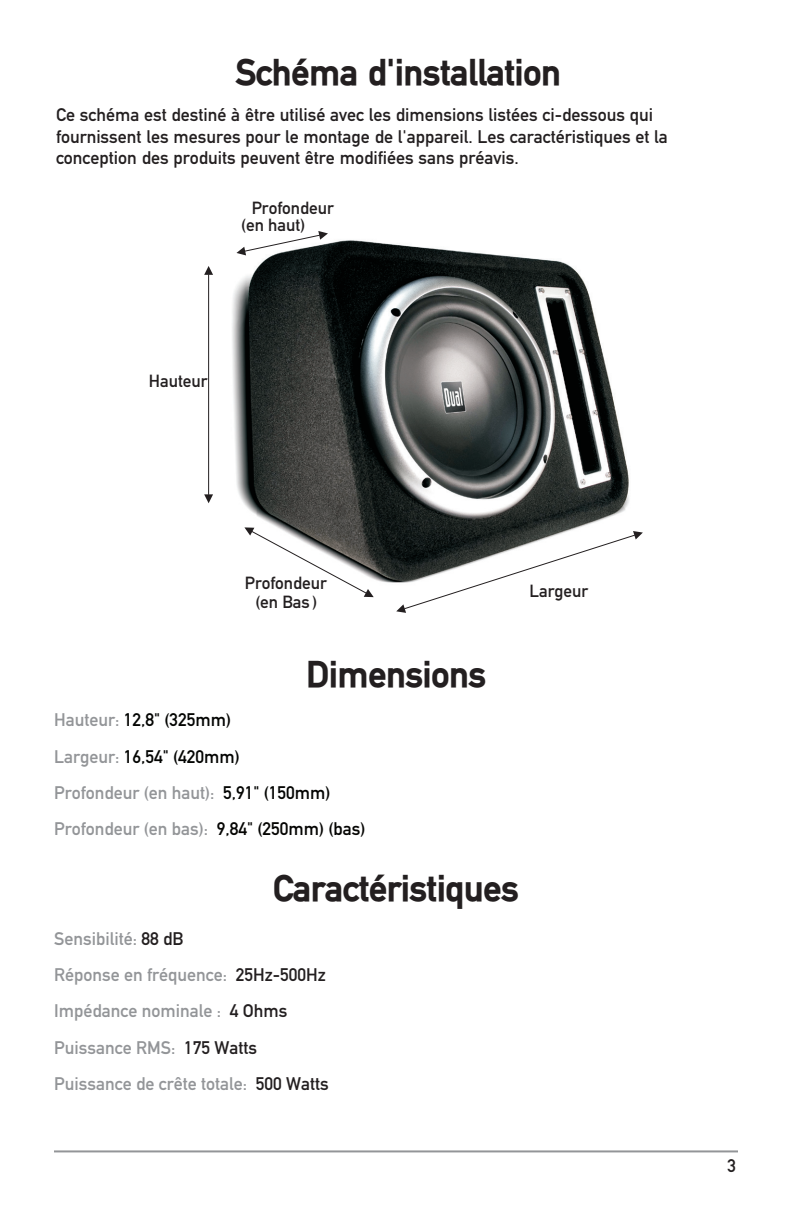
<style>
.page{position:relative;width:792px;height:1224px;background:#fff}
.page>*{position:absolute;margin:0;border:0;box-sizing:border-box;transform-origin:0 0}
.t1{font:700 36px "DIN Mittelschrift";color:#231f20}
.t2{font:18px/36.4px "DIN Mittelschrift";color:#939598}
.t3{font:18px/21.8px "DIN Mittelschrift";color:#231f20}
.t4{font:17.4px/17.4px "DIN Mittelschrift";color:#231f20}
.s1{color:#040503}
.s2{color:#050503}
.s3{color:#231f20}
</style>
<div class="page">
<hr style="left:54px;top:1150px;width:684px;height:2px;background:#939598">
<img style="left:232px;top:240px;width:397px;height:343px">
<hr style="left:208px;top:274px;width:1px;height:221px;background:#231f20">
<svg style="left:204px;top:266px;width:9px;height:9px"></svg>
<svg style="left:204px;top:494px;width:9px;height:9px"></svg>
<svg style="left:396px;top:531px;width:247px;height:82px"></svg>
<svg style="left:244px;top:527px;width:130px;height:70px"></svg>
<svg style="left:236px;top:231px;width:92px;height:24px"></svg>
<h1 class="t1" style="left:236px;top:52px;width:327px">Schéma d'installation</h1>
<p class="t3" style="left:56px;top:103px;width:613px">Ce schéma est destiné à être utilisé avec les dimensions listées ci-dessous qui fournissent les mesures pour le montage de l'appareil. Les caractéristiques et la conception des produits peuvent être modifiées sans préavis.</p>
<p class="t4" style="left:241px;top:199px;width:94px;text-indent:10px">Profondeur (en haut)</p>
<p class="t4" style="left:149px;top:372px;width:60px">Hauteur</p>
<p class="t4" style="left:245px;top:573px;width:84px;line-height:19px;text-align:center">Profondeur (en Bas )</p>
<p class="t4" style="left:529px;top:583px;width:60px">Largeur</p>
<h1 class="t1" style="left:306px;top:654px;width:181px">Dimensions</h1>
<p class="t2" style="left:54px;top:702px;width:313px">Hauteur: <span class="s1">12,8" (325mm)<br></span>Largeur: <span class="s1">16,54" (420mm)<br></span>Profondeur (en haut): <span class="s1">5,91" (150mm)<br></span>Profondeur (en bas): <span class="s2">9,84" (250mm) (bas)</span></p>
<h1 class="t1" style="left:273px;top:868px;width:247px">Caractéristiques</h1>
<p class="t2" style="left:54px;top:920px;width:276px">Sensibilité: <span class="s3">88 dB<br></span>Réponse en fréquence: <span class="s3">25Hz-500Hz<br></span>Impédance nominale : <span class="s3">4 Ohms<br></span>Puissance RMS: <span class="s3">175 Watts<br></span>Puissance de crête totale: <span class="s3">500 Watts</span></p>
<p class="t3" style="left:727px;top:1155px;width:10px">3</p>
</div>
